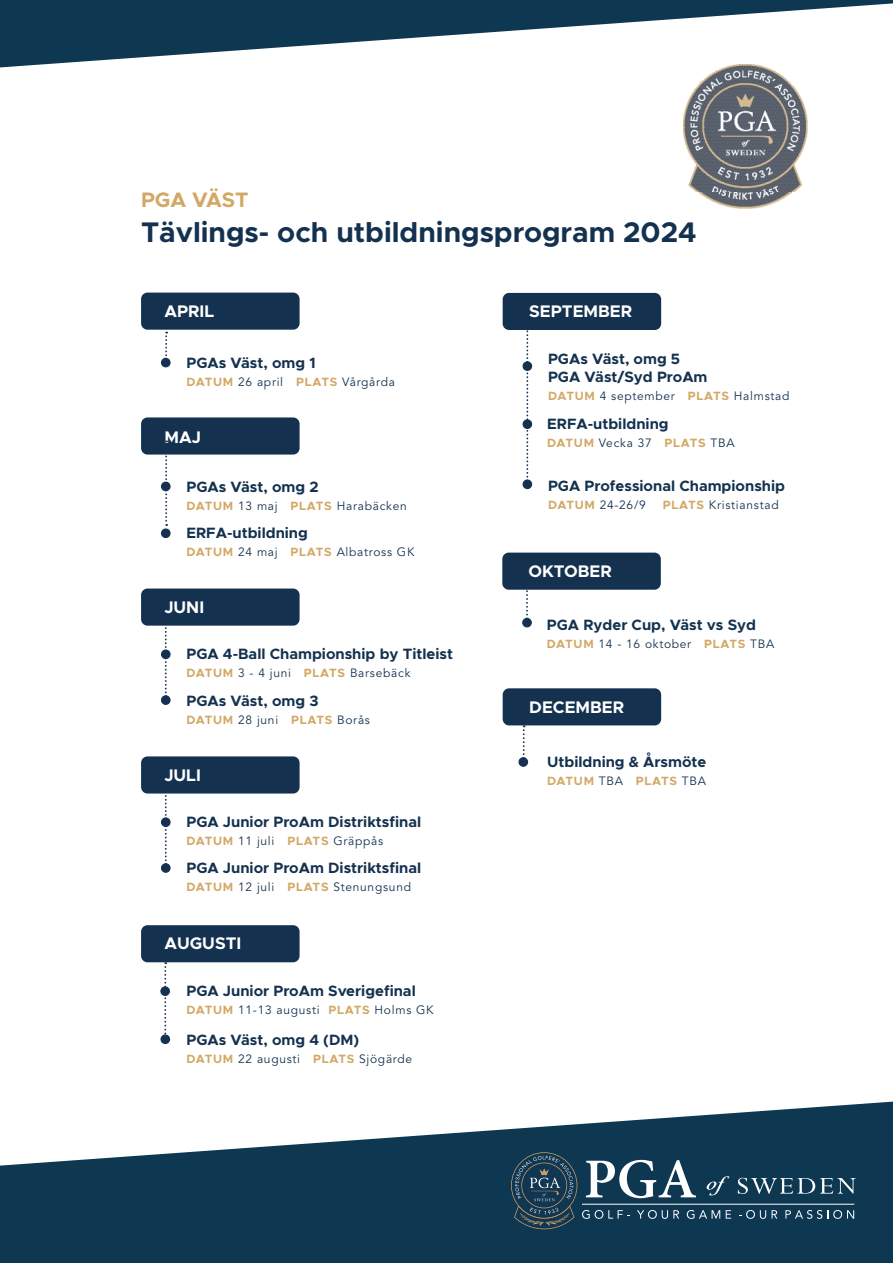
<style>
.page{position:relative;width:893px;height:1263px;background:#fff}
.page>*{position:absolute;margin:0;border:0;box-sizing:border-box;transform-origin:0 0}
.t1{font:700 28.5px "Metropolis";color:#143250}
.t2{font:700 21px "Metropolis";color:#d2a865}
.t3{font:700 16.8px "Metropolis";color:#fff}
.t4{font:700 15px "Metropolis";color:#143250}
.t5{font:12px "Avenir";letter-spacing:.06em;color:#143250}
.t6{font:700 12px "Metropolis";letter-spacing:.06em;color:#d2a865}
.s1{font-family:"Metropolis";font-weight:700;color:#d2a865}
.s2{font-family:"Avenir";font-weight:400;color:#143250}
</style>
<div class="page">
<svg style="left:0;top:1101px;width:893px;height:162px;fill:#0e3752"></svg>
<svg style="left:739px;top:1210px;width:27px;height:9px"></svg>
<svg style="left:772px;top:1210px;width:5px;height:8px"></svg>
<svg style="left:785px;top:1210px;width:69px;height:9px"></svg>
<svg style="left:738px;top:1178px;width:118px;height:16px;background:#456579"></svg>
<svg style="left:511px;top:1152px;width:220px;height:77px;background:#315268"></svg>
<svg style="left:0;top:0;width:893px;height:67px;fill:#0e3752"></svg>
<img style="left:683px;top:64px;width:124px;height:144px">
<div style="left:141px;top:293px;width:159px;height:37px;background:#143250;border-radius:6px"></div>
<div style="left:162px;top:358px;width:8px;height:9px;background:#143250;border-radius:50%"></div>
<div style="left:161px;top:358px;width:10px;height:9px;border:1px solid #143250;border-radius:50%"></div>
<div style="left:141px;top:417px;width:159px;height:38px;background:#143250;border-radius:6px"></div>
<div style="left:162px;top:482px;width:8px;height:9px;background:#143250;border-radius:50%"></div>
<div style="left:161px;top:482px;width:10px;height:9px;border:1px solid #143250;border-radius:50%"></div>
<div style="left:162px;top:529px;width:8px;height:8px;background:#143250;border-radius:50%"></div>
<div style="left:161px;top:528px;width:10px;height:10px;border:1px solid #143250;border-radius:50%"></div>
<div style="left:141px;top:588px;width:159px;height:38px;background:#143250;border-radius:6px"></div>
<div style="left:162px;top:650px;width:8px;height:8px;background:#143250;border-radius:50%"></div>
<div style="left:161px;top:649px;width:10px;height:10px;border:1px solid #143250;border-radius:50%"></div>
<div style="left:162px;top:696px;width:8px;height:8px;background:#143250;border-radius:50%"></div>
<div style="left:161px;top:695px;width:10px;height:10px;border:1px solid #143250;border-radius:50%"></div>
<div style="left:161px;top:1035px;width:9px;height:8px;background:#143250;border-radius:50%"></div>
<div style="left:160px;top:1034px;width:10px;height:10px;border:1px solid #143250;border-radius:50%"></div>
<div style="left:141px;top:925px;width:159px;height:37px;background:#143250;border-radius:6px"></div>
<svg style="left:165px;top:332px;width:2px;height:28px"></svg>
<svg style="left:164px;top:962px;width:2px;height:74px"></svg>
<svg style="left:165px;top:454px;width:2px;height:72px"></svg>
<svg style="left:165px;top:625px;width:2px;height:72px"></svg>
<div style="left:141px;top:756px;width:159px;height:37px;background:#143250;border-radius:6px"></div>
<div style="left:162px;top:818px;width:8px;height:8px;background:#143250;border-radius:50%"></div>
<div style="left:161px;top:817px;width:10px;height:10px;border:1px solid #143250;border-radius:50%"></div>
<div style="left:162px;top:864px;width:8px;height:8px;background:#143250;border-radius:50%"></div>
<div style="left:161px;top:863px;width:10px;height:10px;border:1px solid #143250;border-radius:50%"></div>
<svg style="left:165px;top:793px;width:2px;height:72px"></svg>
<div style="left:503px;top:293px;width:158px;height:37px;background:#143250;border-radius:6px"></div>
<div style="left:523px;top:362px;width:9px;height:8px;background:#143250;border-radius:50%"></div>
<div style="left:523px;top:361px;width:9px;height:10px;border:1px solid #143250;border-radius:50%"></div>
<svg style="left:526px;top:330px;width:2px;height:148px"></svg>
<div style="left:523px;top:420px;width:9px;height:8px;background:#143250;border-radius:50%"></div>
<div style="left:523px;top:419px;width:9px;height:10px;border:1px solid #143250;border-radius:50%"></div>
<div style="left:502px;top:553px;width:159px;height:37px;background:#143250;border-radius:6px"></div>
<div style="left:523px;top:618px;width:8px;height:9px;background:#143250;border-radius:50%"></div>
<div style="left:522px;top:618px;width:10px;height:9px;border:1px solid #143250;border-radius:50%"></div>
<svg style="left:526px;top:589px;width:2px;height:37px"></svg>
<div style="left:519px;top:758px;width:9px;height:8px;background:#143250;border-radius:50%"></div>
<div style="left:518px;top:757px;width:10px;height:10px;border:1px solid #143250;border-radius:50%"></div>
<div style="left:503px;top:688px;width:158px;height:37px;background:#143250;border-radius:6px"></div>
<svg style="left:523px;top:725px;width:2px;height:34px"></svg>
<div style="left:523px;top:480px;width:9px;height:8px;background:#143250;border-radius:50%"></div>
<div style="left:523px;top:479px;width:9px;height:10px;border:1px solid #143250;border-radius:50%"></div>
<div style="left:161px;top:987px;width:8px;height:8px;background:#143250;border-radius:50%"></div>
<div style="left:160px;top:986px;width:10px;height:10px;border:1px solid #143250;border-radius:50%"></div>
<p class="t2" style="left:141px;top:187px;width:109px">PGA VÄST</p>
<p class="t1" style="left:141px;top:214px;width:557px">Tävlings- och utbildningsprogram 2024</p>
<p class="t3" style="left:164px;top:300px;width:51px">APRIL</p>
<p class="t4" style="left:186px;top:353px;width:131px">PGAs Väst, omg 1</p>
<p class="t5" style="left:186px;top:373px;width:210px"><span class="s1">DATUM</span> 26 april <span class="s1">PLATS</span> Vårgårda</p>
<p class="t3" style="left:164px;top:426px;width:38px">MAJ</p>
<p class="t4" style="left:186px;top:478px;width:134px">PGAs Väst, omg 2</p>
<p class="t5" style="left:186px;top:497px;width:222px"><span class="s1">DATUM</span> 13 maj <span class="s1">PLATS</span> Harabäcken</p>
<p class="t4" style="left:186px;top:523px;width:123px">ERFA-utbildning</p>
<p class="t5" style="left:186px;top:543px;width:230px"><span class="s1">DATUM</span> 24 maj <span class="s1">PLATS</span> Albatross GK</p>
<p class="t3" style="left:164px;top:596px;width:41px">JUNI</p>
<p class="t4" style="left:186px;top:644px;width:268px">PGA 4-Ball Championship by Titleist</p>
<p class="t5" style="left:186px;top:664px;width:225px"><span class="s1">DATUM</span> 3 - 4 juni <span class="s1">PLATS</span> Barsebäck</p>
<p class="t4" style="left:186px;top:691px;width:133px">PGAs Väst, omg 3</p>
<p class="t5" style="left:186px;top:711px;width:185px"><span class="s1">DATUM</span> 28 juni <span class="s1">PLATS</span> Borås</p>
<p class="t3" style="left:164px;top:764px;width:38px">JULI</p>
<p class="t4" style="left:186px;top:812px;width:236px">PGA Junior ProAm Distriktsfinal</p>
<p class="t5" style="left:186px;top:832px;width:198px"><span class="s1">DATUM</span> 11 juli <span class="s1">PLATS</span> Gräppås</p>
<p class="t4" style="left:186px;top:859px;width:236px">PGA Junior ProAm Distriktsfinal</p>
<p class="t5" style="left:186px;top:878px;width:226px"><span class="s1">DATUM</span> 12 juli <span class="s1">PLATS</span> Stenungsund</p>
<p class="t3" style="left:164px;top:933px;width:78px">AUGUSTI</p>
<p class="t4" style="left:186px;top:982px;width:231px">PGA Junior ProAm Sverigefinal</p>
<p class="t5" style="left:186px;top:1001px;width:249px"><span class="s1">DATUM</span> 11-13 augusti <span class="s1">PLATS</span> Holms GK</p>
<p class="t4" style="left:186px;top:1030px;width:174px">PGAs Väst, omg 4 (DM)</p>
<p class="t5" style="left:186px;top:1050px;width:227px"><span class="s1">DATUM</span> 22 augusti <span class="s1">PLATS</span> Sjögärde</p>
<p class="t3" style="left:529px;top:301px;width:104px">SEPTEMBER</p>
<p class="t4" style="left:548px;top:349px;width:134px">PGAs Väst, omg 5</p>
<p class="t4" style="left:548px;top:367px;width:161px">PGA Väst/Syd ProAm</p>
<p class="t5" style="left:548px;top:387px;width:243px"><span class="s1">DATUM</span> 4 september <span class="s1">PLATS</span> Halmstad</p>
<p class="t4" style="left:547px;top:414px;width:123px">ERFA-utbildning</p>
<p class="t6" style="left:547px;top:435px;width:189px">DATUM <span class="s2">Vecka 37</span> PLATS <span class="s2">TBA</span></p>
<p class="t4" style="left:548px;top:476px;width:238px">PGA Professional Championship</p>
<p class="t5" style="left:548px;top:496px;width:99px"><span class="s1">DATUM</span> 24-26/9</p>
<p class="t5" style="left:663px;top:496px;width:117px"><span class="s1">PLATS</span> Kristianstad</p>
<p class="t3" style="left:528px;top:560px;width:85px">OKTOBER</p>
<p class="t4" style="left:547px;top:615px;width:211px">PGA Ryder Cup, Väst vs Syd</p>
<p class="t5" style="left:547px;top:635px;width:229px"><span class="s1">DATUM</span> 14 - 16 oktober <span class="s1">PLATS</span> TBA</p>
<p class="t3" style="left:529px;top:696px;width:96px">DECEMBER</p>
<p class="t4" style="left:547px;top:753px;width:161px">Utbildning &amp; Årsmöte</p>
<p class="t6" style="left:547px;top:774px;width:160px">DATUM <span class="s2">TBA</span> PLATS <span class="s2">TBA</span></p>
</div>
